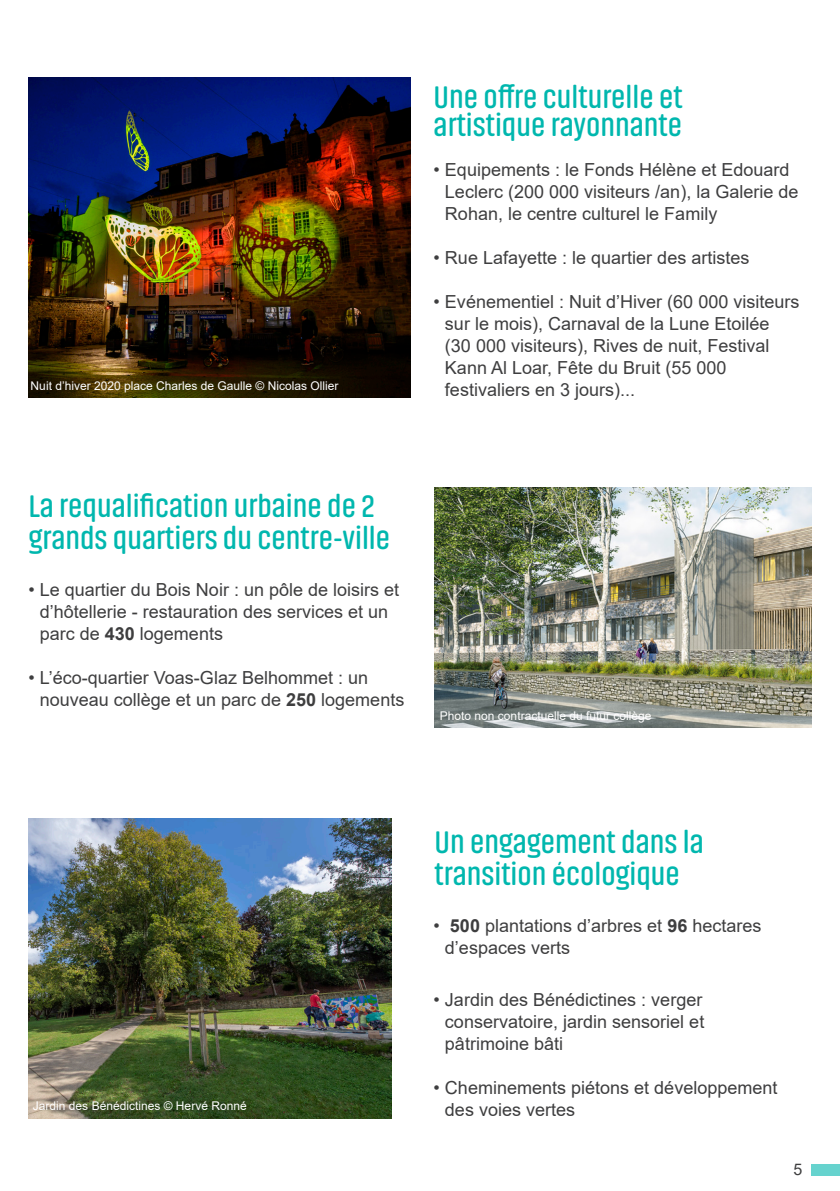
<style>
.page{position:relative;width:840px;height:1191px;background:#fff}
.page>*{position:absolute;margin:0;border:0;box-sizing:border-box;transform-origin:0 0}
.t1{font:600 32px/32px "Akhand Soft";color:#00b7ae}
.t2{font:18px/22px "Arial";color:#3e3e3f}
.t3{font:16px "Arial";color:#3e3e3f}
.t4{font:12px "Arial";color:#fff}
.s1{font-weight:700}
</style>
<div class="page">
<div style="left:810px;top:1163px;width:29px;height:12px;background:#66d3ce"></div>
<img style="left:28px;top:78px;width:382px;height:320px">
<img style="left:28px;top:818px;width:363px;height:300px">
<img style="left:434px;top:488px;width:377px;height:239px">
<p class="t4" style="left:31px;top:378px;width:309px">Nuit d’hiver 2020 place Charles de Gaulle © Nicolas Ollier</p>
<p class="t1" style="left:433px;top:84px;width:250px;line-height:28px">Une offre culturelle et artistique rayonnante</p>
<p class="t2" style="left:444px;top:158px;width:355px;text-indent:-11px">• Equipements : le Fonds Hélène et Edouard<br>Leclerc (200 000 visiteurs /an), la Galerie de<br>Rohan, le centre culturel le Family</p>
<p class="t2" style="left:433px;top:246px;width:317px">• Rue Lafayette : le quartier des artistes</p>
<p class="t2" style="left:444px;top:290px;width:356px;text-indent:-11px">• Evénementiel : Nuit d’Hiver (60 000 visiteurs sur le mois), Carnaval de la Lune Etoilée (30 000 visiteurs), Rives de nuit, Festival Kann Al Loar, Fête du Bruit (55 000 festivaliers en 3 jours)...</p>
<p class="t1" style="left:28px;top:490px;width:363px">La requalification urbaine de 2 grands quartiers du centre-ville</p>
<p class="t2" style="left:40px;top:578px;width:361px;text-indent:-11px">• Le quartier du Bois Noir : un pôle de loisirs et d’hôtellerie - restauration des services et un parc de <span class="s1">430</span> logements</p>
<p class="t2" style="left:40px;top:666px;width:366px;text-indent:-11px">• L’éco-quartier Voas-Glaz Belhommet : un nouveau collège et un parc de <span class="s1">250</span> logements</p>
<p class="t4" style="left:439px;top:707px;width:213px">Photo non contractuelle du futur collège</p>
<p class="t4" style="left:33px;top:1097px;width:215px">Jardin des Bénédictines © Hervé Ronné</p>
<p class="t1" style="left:434px;top:826px;width:270px">Un engagement dans la</p>
<p class="t1" style="left:434px;top:858px;width:247px">transition écologique</p>
<p class="t2" style="left:444px;top:914px;width:318px;text-indent:-11px">• <span class="s1">500</span> plantations d’arbres et <span class="s1">96</span> hectares d’espaces verts</p>
<p class="t2" style="left:444px;top:988px;width:261px;text-align:justify;text-indent:-11px">• Jardin des Bénédictines : verger conservatoire, jardin sensoriel et pâtrimoine bâti</p>
<p class="t2" style="left:444px;top:1076px;width:334px;text-indent:-11px">• Cheminements piétons et développement des voies vertes</p>
<p class="t3" style="left:793px;top:1158px;width:10px">5</p>
</div>
